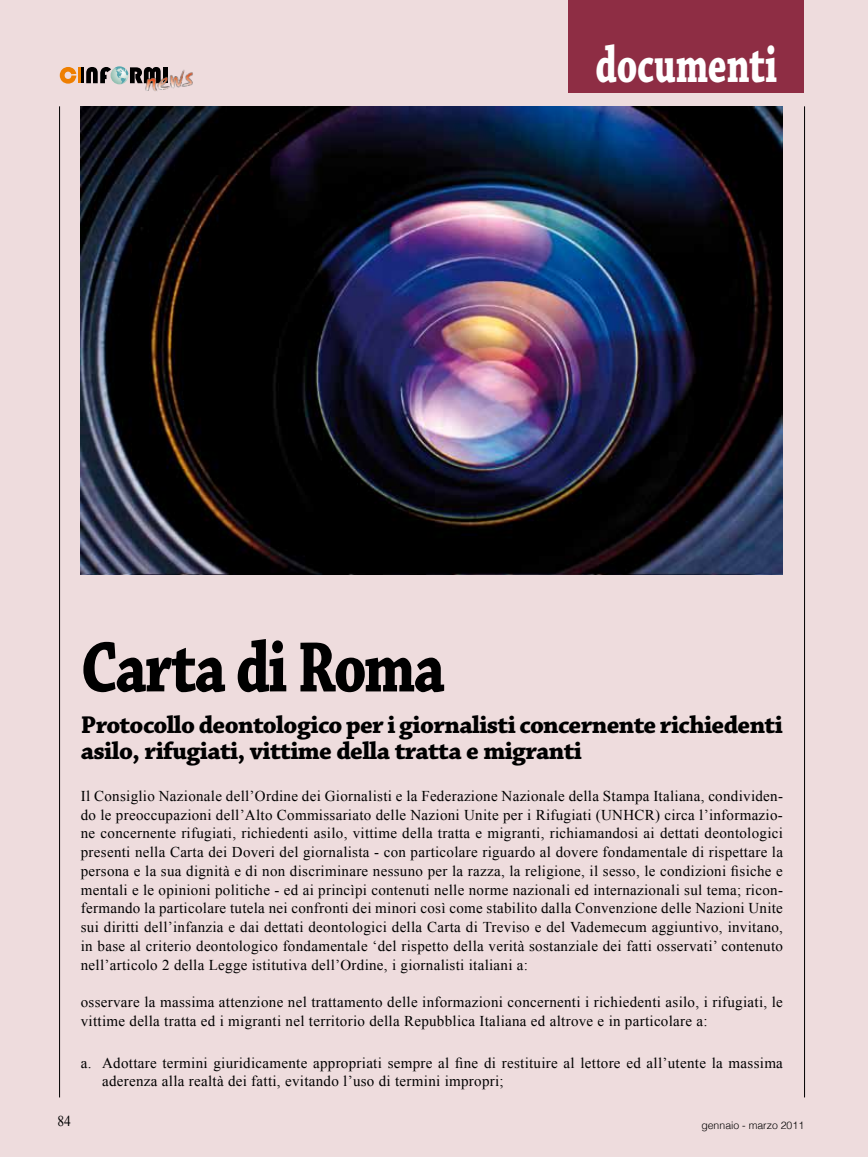
<style>
.page{position:relative;width:868px;height:1157px;background:#fff}
.page>*{position:absolute;margin:0;border:0;box-sizing:border-box;transform-origin:0 0}
.t1{font:700 75px "Chaparral Pro";letter-spacing:-.03em;color:#000;scale:.8 1}
.t2{font:700 54px "Chaparral Pro";letter-spacing:-.005em;color:#fff;scale:.7 1}
.t3{font:700 25.5px/25.5px "Chaparral Pro";letter-spacing:-.025em;color:#000}
.t4{font:15px/18.8px "Times New Roman";letter-spacing:.02em;color:#000}
.t5{font:15px "Times New Roman";letter-spacing:.02em;color:#000;scale:.9 1}
.t6{font:300 10.5px "Helvetica";color:#000}
</style>
<div class="page">
<div style="left:0;top:0;width:867px;height:1157px;background:#eedcdd"></div>
<div style="left:163px;top:67px;width:5px;height:16px;background:#000"></div>
<svg style="left:60px;top:66px;width:101px;height:18px"></svg>
<img style="left:142px;top:70px;width:51px;height:21px">
<div style="left:568px;top:0;width:236px;height:93px;background:#8e2d44"></div>
<hr style="left:59px;top:106px;width:1px;height:991px;background:#000">
<hr style="left:804px;top:106px;width:1px;height:991px;background:#000">
<img style="left:81px;top:106px;width:701px;height:468px">
<h2 class="t2" style="left:595px;top:33px;width:261px">documenti</h2>
<h1 class="t1" style="left:81px;top:623px;width:456px">Carta di Roma</h1>
<h3 class="t3" style="left:81px;top:713px;width:703px">Protocollo deontologico per i giornalisti concernente richiedenti asilo, rifugiati, vittime della tratta e migranti</h3>
<p class="t4" style="left:81px;top:786px;width:703px;text-align:justify">Il Consiglio Nazionale dell’Ordine dei Giornalisti e la Federazione Nazionale della Stampa Italiana, condividen&shy;do le preoccupazioni dell’Alto Commissariato delle Nazioni Unite per i Rifugiati (UNHCR) circa l’informazio&shy;ne concernente rifugiati, richiedenti asilo, vittime della tratta e migranti, richiamandosi ai dettati deontologici presenti nella Carta dei Doveri del giornalista - con particolare riguardo al dovere fondamentale di rispettare la persona e la sua dignità e di non discriminare nessuno per la razza, la religione, il sesso, le condizioni fisiche e mentali e le opinioni politiche - ed ai princìpi contenuti nelle norme nazionali ed internazionali sul tema; ricon&shy;fermando la particolare tutela nei confronti dei minori così come stabilito dalla Convenzione delle Nazioni Unite sui diritti dell’infanzia e dai dettati deontologici della Carta di Treviso e del Vademecum aggiuntivo, invitano, in base al criterio deontologico fondamentale ‘del rispetto della verità sostanziale dei fatti osservati’ contenuto nell’articolo 2 della Legge istitutiva dell’Ordine, i giornalisti italiani a:</p>
<p class="t4" style="left:81px;top:992px;width:703px">osservare la massima attenzione nel trattamento delle informazioni concernenti i richiedenti asilo, i rifugiati, le vittime della tratta ed i migranti nel territorio della Repubblica Italiana ed altrove e in particolare a:</p>
<p class="t4" style="left:102px;top:1053px;width:682px;text-indent:-21px">a. Adottare termini giuridicamente appropriati sempre al fine di restituire al lettore ed all’utente la massima aderenza alla realtà dei fatti, evitando l’uso di termini impropri;</p>
<p class="t5" style="left:57px;top:1110px;width:17px">84</p>
<p class="t6" style="left:701px;top:1119px;width:104px">gennaio - marzo 2011</p>
</div>
